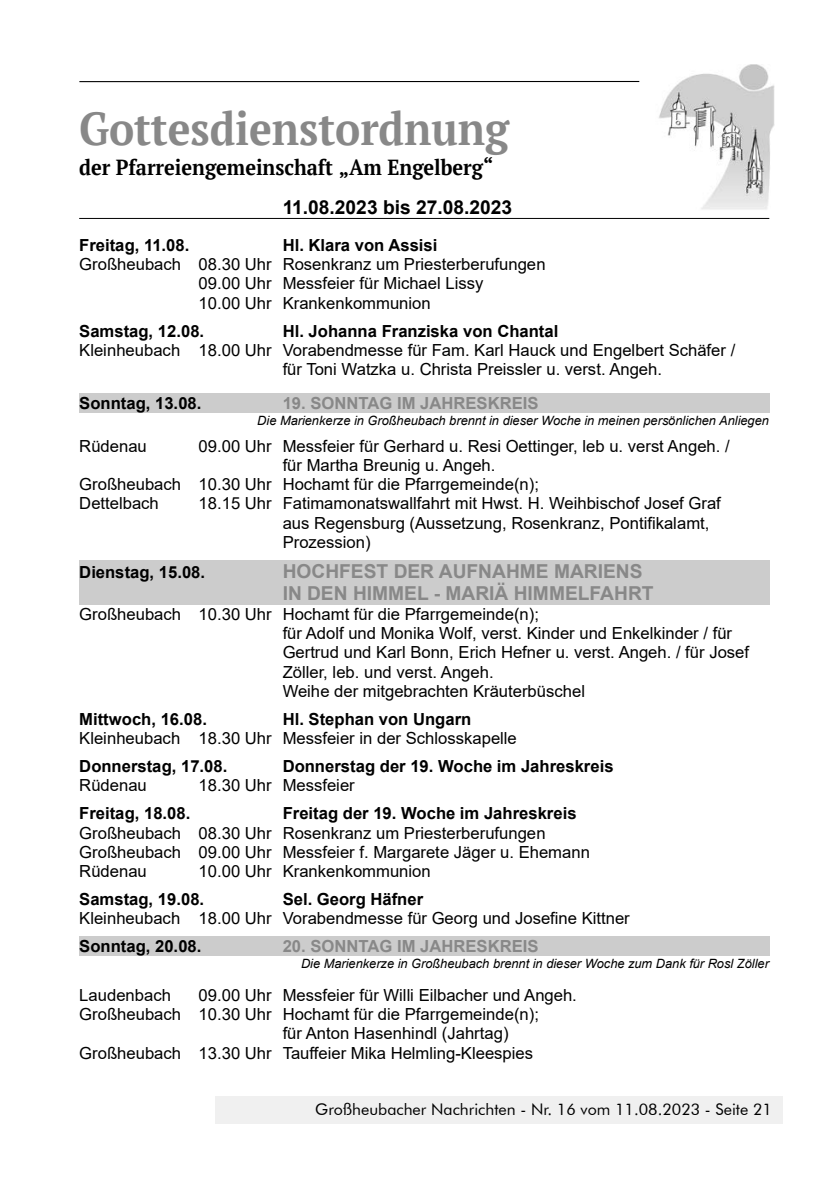
<style>
.page{position:relative;width:840px;height:1191px;background:#fff}
.page>*{position:absolute;margin:0;border:0;box-sizing:border-box;transform-origin:0 0}
.t1{font:700 46px "PT Serif";color:#888;scale:.92 1}
.t2{font:700 21.8px "PT Serif";color:#000;scale:.92 1}
.t3{font:700 19.2px/22.2px "Arial";color:#888}
.t4{font:700 19.2px "Arial";letter-spacing:-.005em;color:#000}
.t5{font:16.6px/19.2px "Arial";color:#000}
.t6{font:700 16.6px "Arial";color:#000}
.t7{font:700 16.6px "Arial";color:#888}
.t8{font:16px "Futura BT";color:#000}
.t9{font:italic 12.8px "Arial";color:#000}
</style>
<div class="page">
<div style="left:215px;top:1097px;width:567px;height:27px;background:#f0f0f0"></div>
<div style="left:79px;top:393px;width:690px;height:19px;background:#ccc"></div>
<div style="left:79px;top:560px;width:690px;height:22px;background:#ccc"></div>
<div style="left:79px;top:582px;width:690px;height:22px;background:#ccc"></div>
<div style="left:79px;top:936px;width:690px;height:20px;background:#ccc"></div>
<img style="left:659px;top:64px;width:115px;height:146px">
<hr style="left:79px;top:218px;width:689px;height:1px;background:#000">
<hr style="left:79px;top:81px;width:560px;height:1px;background:#000">
<h1 class="t1" style="left:79px;top:107px;width:468px">Gottesdienstordnung</h1>
<h2 class="t2" style="left:79px;top:156px;width:451px">der Pfarreiengemeinschaft „Am Engelberg“</h2>
<p class="t4" style="left:282px;top:197px;width:231px">11.08.2023 bis 27.08.2023</p>
<p class="t6" style="left:79px;top:236px;width:111px">Freitag, 11.08.</p>
<p class="t6" style="left:282px;top:236px;width:156px">Hl. Klara von Assisi</p>
<p class="t5" style="left:198px;top:255px;width:348px;text-indent:-119px">Großheubach 08.30 Uhr Rosenkranz um Priesterberufungen<br>09.00 Uhr Messfeier für Michael Lissy<br>10.00 Uhr Krankenkommunion</p>
<p class="t6" style="left:79px;top:322px;width:126px">Samstag, 12.08.</p>
<p class="t6" style="left:282px;top:322px;width:277px">Hl. Johanna Franziska von Chantal</p>
<p class="t5" style="left:282px;top:341px;width:454px;text-indent:-203px">Kleinheubach 18.00 Uhr Vorabendmesse für Fam. Karl Hauck und Engelbert Schäfer / für Toni Watzka u. Christa Preissler u. verst. Angeh.</p>
<p class="t6" style="left:79px;top:394px;width:123px">Sonntag, 13.08.</p>
<p class="t7" style="left:282px;top:394px;width:257px">19. SONNTAG IM JAHRESKREIS</p>
<p class="t9" style="left:257px;top:415px;width:512px">Die Marienkerze in Großheubach brennt in dieser Woche in meinen persönlichen Anliegen</p>
<p class="t5" style="left:79px;top:437px;width:69px">Rüdenau</p>
<p class="t5" style="left:198px;top:437px;width:532px">09.00 Uhr Messfeier für Gerhard u. Resi Oettinger, leb u. verst Angeh. /</p>
<p class="t5" style="left:282px;top:456px;width:214px">für Martha Breunig u. Angeh.</p>
<p class="t5" style="left:79px;top:475px;width:461px">Großheubach 10.30 Uhr Hochamt für die Pfarrgemeinde(n);</p>
<p class="t5" style="left:79px;top:494px;width:81px">Dettelbach</p>
<p class="t5" style="left:282px;top:494px;width:439px;text-indent:-84px">18.15 Uhr Fatimamonatswallfahrt mit Hwst. H. Weihbischof Josef Graf aus Regensburg (Aussetzung, Rosenkranz, Pontifikalamt,<br>Prozession)</p>
<p class="t6" style="left:79px;top:564px;width:127px">Dienstag, 15.08.</p>
<p class="t3" style="left:282px;top:561px;width:372px">HOCHFEST DER AUFNAHME MARIENS<br>IN DEN HIMMEL - MARIÄ HIMMELFAHRT</p>
<p class="t5" style="left:282px;top:605px;width:467px;text-indent:-203px">Großheubach 10.30 Uhr Hochamt für die Pfarrgemeinde(n);<br>für Adolf und Monika Wolf, verst. Kinder und Enkelkinder / für Gertrud und Karl Bonn, Erich Hefner u. verst. Angeh. / für Josef Zöller, leb. und verst. Angeh.<br>Weihe der mitgebrachten Kräuterbüschel</p>
<p class="t6" style="left:79px;top:710px;width:129px">Mittwoch, 16.08.</p>
<p class="t6" style="left:282px;top:710px;width:190px">Hl. Stephan von Ungarn</p>
<p class="t5" style="left:79px;top:729px;width:439px">Kleinheubach 18.30 Uhr Messfeier in der Schlosskapelle</p>
<p class="t6" style="left:79px;top:757px;width:149px">Donnerstag, 17.08.</p>
<p class="t6" style="left:282px;top:757px;width:332px">Donnerstag der 19. Woche im Jahreskreis</p>
<p class="t5" style="left:79px;top:776px;width:69px">Rüdenau</p>
<p class="t5" style="left:198px;top:776px;width:158px">18.30 Uhr Messfeier</p>
<p class="t6" style="left:79px;top:805px;width:112px">Freitag, 18.08.</p>
<p class="t6" style="left:282px;top:805px;width:295px">Freitag der 19. Woche im Jahreskreis</p>
<p class="t5" style="left:79px;top:823px;width:512px">Großheubach 08.30 Uhr Rosenkranz um Priesterberufungen<br>Großheubach 09.00 Uhr Messfeier f. Margarete Jäger u. Ehemann<br>Rüdenau</p>
<p class="t5" style="left:198px;top:862px;width:233px">10.00 Uhr Krankenkommunion</p>
<p class="t6" style="left:79px;top:890px;width:126px">Samstag, 19.08.</p>
<p class="t6" style="left:282px;top:890px;width:142px">Sel. Georg Häfner</p>
<p class="t5" style="left:79px;top:909px;width:551px">Kleinheubach 18.00 Uhr Vorabendmesse für Georg und Josefine Kittner</p>
<p class="t6" style="left:79px;top:937px;width:123px">Sonntag, 20.08.</p>
<p class="t7" style="left:282px;top:937px;width:257px">20. SONNTAG IM JAHRESKREIS</p>
<p class="t9" style="left:301px;top:958px;width:469px">Die Marienkerze in Großheubach brennt in dieser Woche zum Dank für Rosl Zöller</p>
<p class="t5" style="left:79px;top:986px;width:93px">Laudenbach</p>
<p class="t5" style="left:198px;top:986px;width:379px">09.00 Uhr Messfeier für Willi Eilbacher und Angeh.</p>
<p class="t5" style="left:79px;top:1005px;width:461px">Großheubach 10.30 Uhr Hochamt für die Pfarrgemeinde(n);</p>
<p class="t5" style="left:282px;top:1024px;width:227px">für Anton Hasenhindl (Jahrtag)</p>
<p class="t5" style="left:79px;top:1043px;width:455px">Großheubach 13.30 Uhr Tauffeier Mika Helmling-Kleespies</p>
<p class="t8" style="left:315px;top:1099px;width:458px">Großheubacher Nachrichten - Nr. 16 vom 11.08.2023 - Seite 21</p>
</div>
